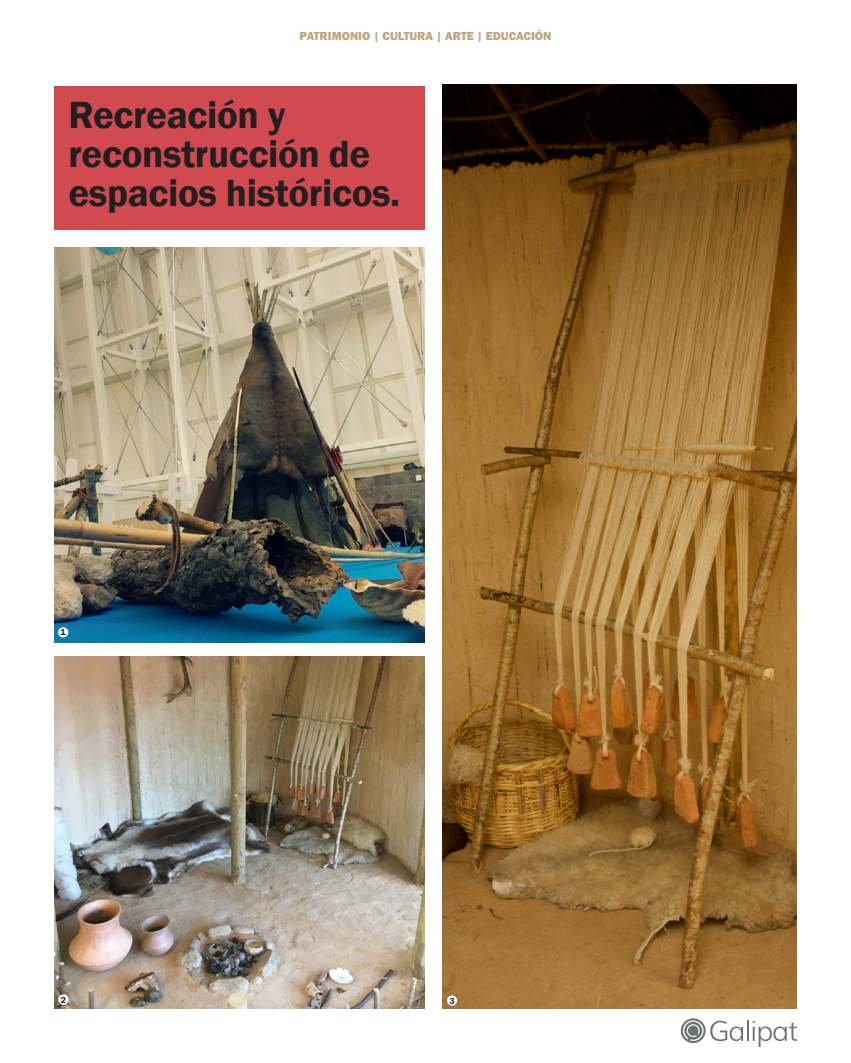
<style>
.page{position:relative;width:851px;height:1063px;background:#fff}
.page>*{position:absolute;margin:0;border:0;box-sizing:border-box;transform-origin:0 0}
.t1{font:600 39px/39px "Franklin Gothic";letter-spacing:-.01em;color:#231f20}
.t2{font:800 12px "Franklin Gothic";color:#bca782}
.t3{font:600 9px "Franklin Gothic";color:#231f20}
</style>
<div class="page">
<svg style="left:680px;top:1018px;width:62px;height:25px"></svg>
<hr style="left:746px;top:1020px;width:2px;height:21px;background:#6e7272">
<svg style="left:752px;top:1021px;width:44px;height:26px"></svg>
<img style="left:54px;top:657px;width:371px;height:352px">
<img style="left:54px;top:248px;width:370px;height:394px">
<img style="left:442px;top:85px;width:354px;height:924px">
<div style="left:54px;top:86px;width:370px;height:143px;background:#d04a50"></div>
<div style="left:58px;top:995px;width:10px;height:10px;background:#fff;border-radius:50%"></div>
<div style="left:58px;top:627px;width:10px;height:10px;background:#fff;border-radius:50%"></div>
<div style="left:447px;top:995px;width:10px;height:11px;background:#fff;border-radius:50%"></div>
<p class="t2" style="left:299px;top:28px;width:253px">PATRIMONIO | CULTURA | ARTE | EDUCACIÓN</p>
<p class="t1" style="left:68px;top:96px;width:333px">Recreación y reconstrucción de espacios históricos.</p>
<p class="t3" style="left:61px;top:627px;width:7px">1</p>
<p class="t3" style="left:61px;top:994px;width:7px">2</p>
<p class="t3" style="left:449px;top:995px;width:7px">3</p>
</div>
